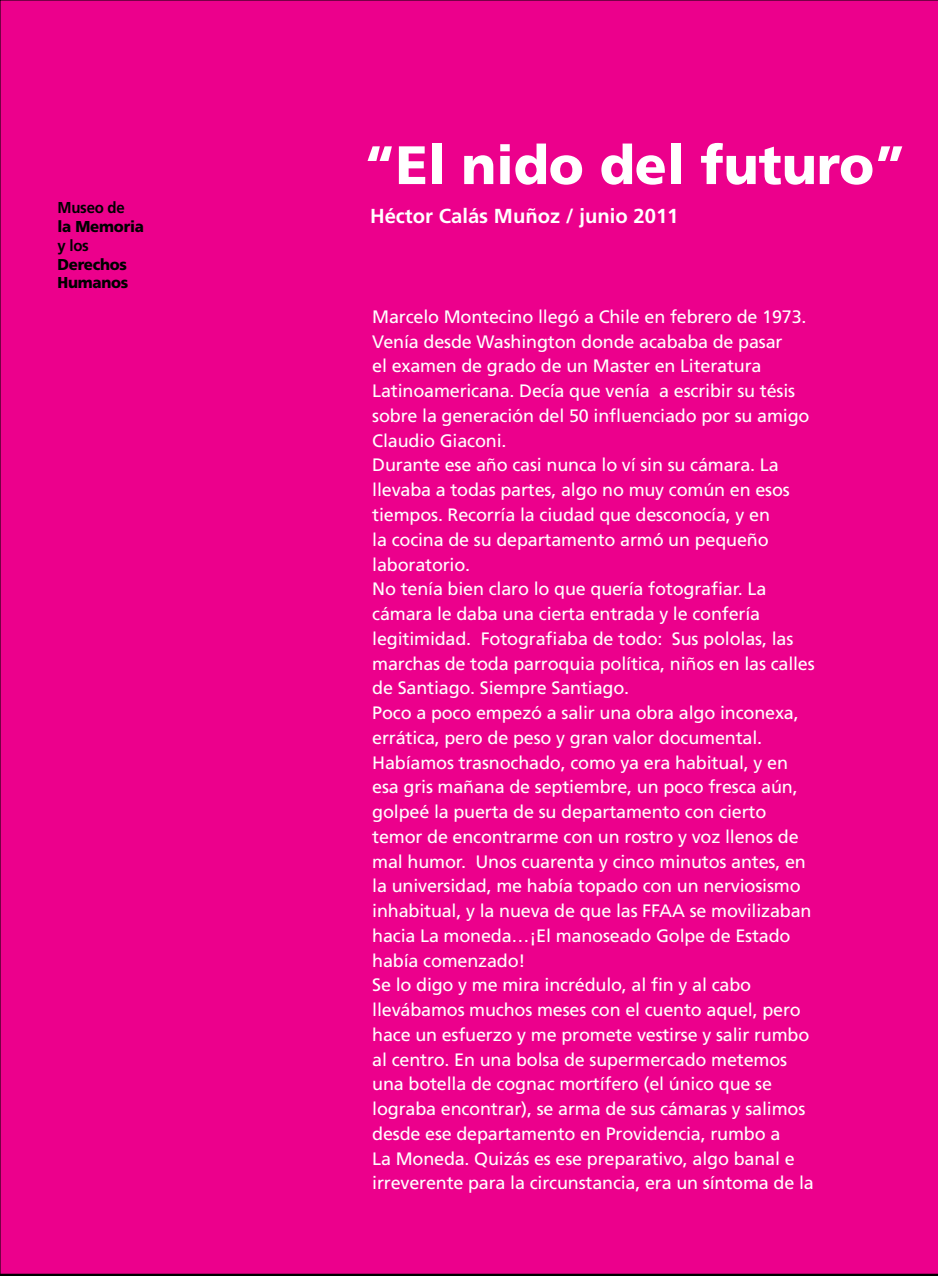
<style>
.page{position:relative;width:938px;height:1276px;background:#ec008c}
.page>*{position:absolute;margin:0;border:0;box-sizing:border-box;transform-origin:0 0}
.t1{font:900 54px "Frutiger LT Std";color:#fff}
.t2{font:700 20.25px "Frutiger LT Std";color:#fff}
.t3{font:18px/24.8px "Frutiger LT Std";letter-spacing:-.01em;color:#fff}
.t4{font:900 15.75px/18.9px "Frutiger LT Std";letter-spacing:-.015em;color:#000;scale:.95 1}
.t5{font:700 15.75px "Frutiger LT Std";letter-spacing:-.015em;color:#000;scale:.95 1}
</style>
<div class="page">
<p class="t5" style="left:57px;top:198px;width:72px">Museo de</p>
<p class="t4" style="left:57px;top:217px;width:93px">la Memoria</p>
<p class="t5" style="left:57px;top:236px;width:35px">y los</p>
<p class="t4" style="left:57px;top:254px;width:76px">Derechos<br>Humanos</p>
<h1 class="t1" style="left:364px;top:132px;width:544px">“El nido del futuro”</h1>
<p class="t2" style="left:370px;top:204px;width:310px">Héctor Calás Muñoz / junio 2011</p>
<p class="t3" style="left:372px;top:304px;width:444px">Marcelo Montecino llegó a Chile en febrero de 1973.<br>Venía desde Washington donde acababa de pasar<br>el examen de grado de un Master en Literatura Latinoamericana. Decía que venía a escribir su tésis sobre la generación del 50 influenciado por su amigo Claudio Giaconi.<br>Durante ese año casi nunca lo ví sin su cámara. La llevaba a todas partes, algo no muy común en esos tiempos. Recorría la ciudad que desconocía, y en<br>la cocina de su departamento armó un pequeño laboratorio.<br>No tenía bien claro lo que quería fotografiar. La cámara le daba una cierta entrada y le confería legitimidad. Fotografiaba de todo: Sus pololas, las marchas de toda parroquia política, niños en las calles de Santiago. Siempre Santiago.<br>Poco a poco empezó a salir una obra algo inconexa, errática, pero de peso y gran valor documental.<br>Habíamos trasnochado, como ya era habitual, y en esa gris mañana de septiembre, un poco fresca aún, golpeé la puerta de su departamento con cierto temor de encontrarme con un rostro y voz llenos de mal humor. Unos cuarenta y cinco minutos antes, en la universidad, me había topado con un nerviosismo inhabitual, y la nueva de que las FFAA se movilizaban hacia La moneda…¡El manoseado Golpe de Estado había comenzado!<br>Se lo digo y me mira incrédulo, al fin y al cabo llevábamos muchos meses con el cuento aquel, pero hace un esfuerzo y me promete vestirse y salir rumbo al centro. En una bolsa de supermercado metemos una botella de cognac mortífero (el único que se lograba encontrar), se arma de sus cámaras y salimos desde ese departamento en Providencia, rumbo a<br>La Moneda. Quizás es ese preparativo, algo banal e irreverente para la circunstancia, era un síntoma de la</p>
</div>
